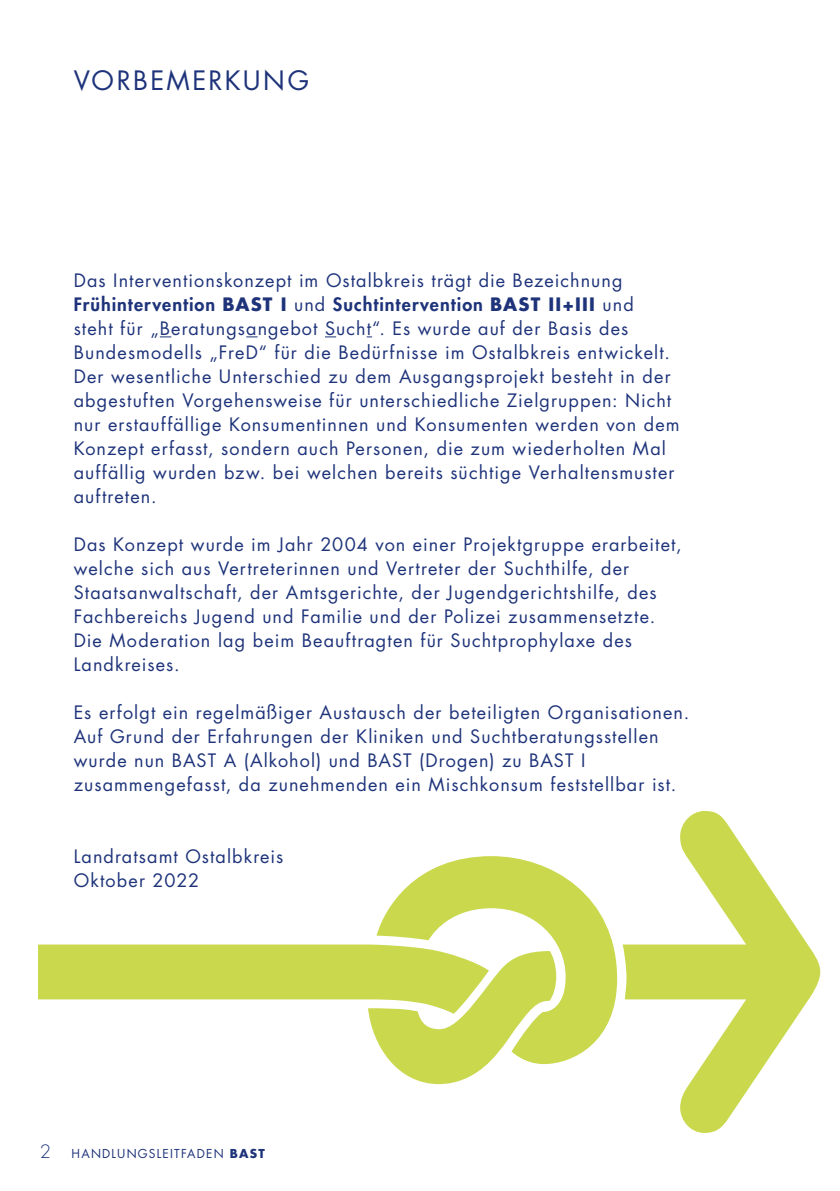
<style>
.page{position:relative;width:840px;height:1191px;background:#fff}
.page>*{position:absolute;margin:0;border:0;box-sizing:border-box;transform-origin:0 0}
.Überschrift_Vorwort{font:26px "Futura Std";letter-spacing:.095em;color:#1e337a}
.Text_light_9_12{font:18px/24px "Futura Std";letter-spacing:.06em;color:#1e337a}
.t1{font:12px "Futura Std";letter-spacing:.1em;color:#1e337a}
.s1{font-weight:800}
.s2{font-weight:700}
.s3{font-weight:300;font-size:18px}
</style>
<div class="page">
<svg style="left:38px;top:811px;width:781px;height:322px"></svg>
<p class="Überschrift_Vorwort" style="left:74px;top:63px;width:237px">VORBEMERKUNG</p>
<p class="Text_light_9_12" style="left:74px;top:269px;width:550px">Das Interventionskonzept im Ostalbkreis trägt die Bezeichnung</p>
<p class="Text_light_9_12" style="left:74px;top:293px;width:607px"><span class="s1">Frühintervention</span> <span class="s2">BAST I</span> und <span class="s1">Suchtintervention</span> <span class="s2">BAST II+III</span> und<br>steht für „Beratungsangebot Sucht“. Es wurde auf der Basis des Bundesmodells „FreD“ für die Bedürfnisse im Ostalbkreis entwickelt.<br>Der wesentliche Unterschied zu dem Ausgangsprojekt besteht in der abgestuften Vorgehensweise für unterschiedliche Zielgruppen: Nicht nur erstauffällige Konsumentinnen und Konsumenten werden von dem Konzept erfasst, sondern auch Personen, die zum wiederholten Mal auffällig wurden bzw. bei welchen bereits süchtige Verhaltensmuster auftreten.</p>
<p class="Text_light_9_12" style="left:74px;top:533px;width:609px">Das Konzept wurde im Jahr 2004 von einer Projektgruppe erarbeitet, welche sich aus Vertreterinnen und Vertreter der Suchthilfe, der Staatsanwaltschaft, der Amtsgerichte, der Jugendgerichtshilfe, des Fachbereichs Jugend und Familie und der Polizei zusammensetzte.<br>Die Moderation lag beim Beauftragten für Suchtprophylaxe des Landkreises.</p>
<p class="Text_light_9_12" style="left:74px;top:701px;width:616px">Es erfolgt ein regelmäßiger Austausch der beteiligten Organisationen.<br>Auf Grund der Erfahrungen der Kliniken und Suchtberatungsstellen wurde nun BAST A (Alkohol) und BAST (Drogen) zu BAST I zusammengefasst, da zunehmenden ein Mischkonsum feststellbar ist.</p>
<p class="Text_light_9_12" style="left:74px;top:845px;width:211px">Landratsamt Ostalbkreis</p>
<p class="Text_light_9_12" style="left:74px;top:869px;width:127px">Oktober 2022</p>
<p class="t1" style="left:40px;top:1145px;width:226px"><span class="s3">2</span> HANDLUNGSLEITFADEN <span class="s2">BAST</span></p>
</div>
